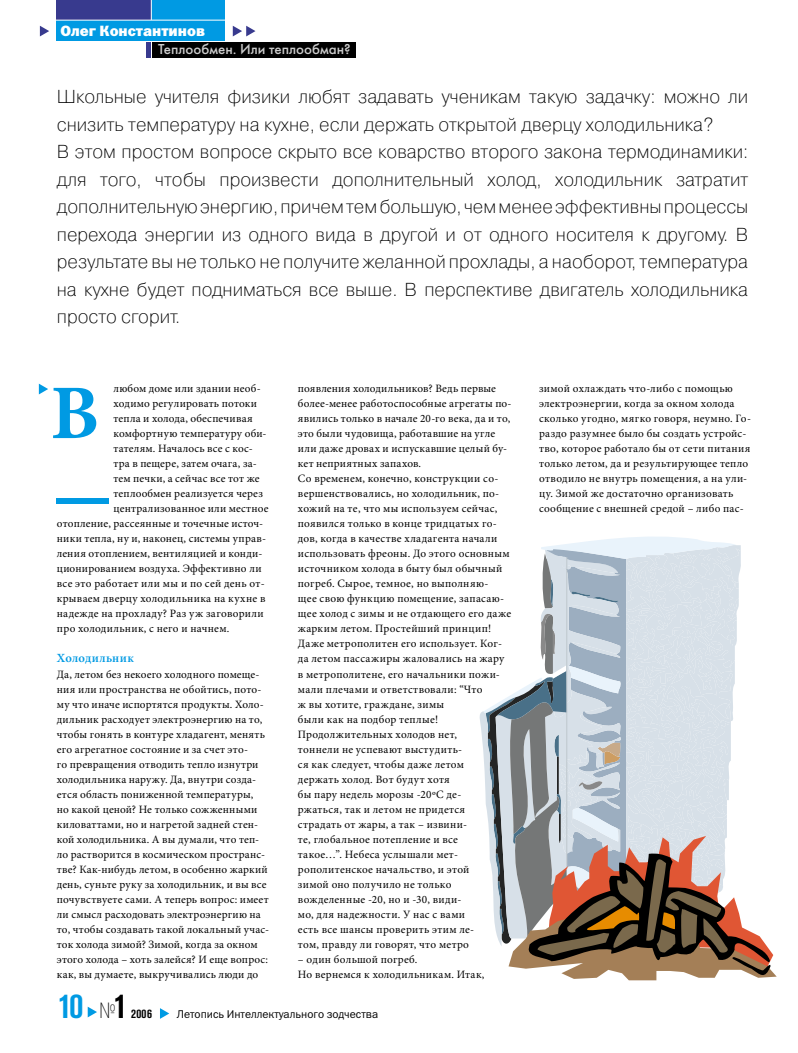
<style>
.page{position:relative;width:798px;height:1053px;background:#fff}
.page>*{position:absolute;margin:0;border:0;box-sizing:border-box;transform-origin:0 0}
.t1{font:700 77.25px "Minion Pro";color:#009ae3}
.t2{font:700 condensed 35px "Akzidenz Grotesk BE";color:#009ae3}
.t3{font:18.75px/27.5px "Pragmatica Light C";color:#000}
.t4{font:15px "Futura Medium C";color:#ccc}
.t5{font:15px "Franklin Gothic Heavy C";color:#fff}
.t6{font:600 12.5px "Minion Pro";letter-spacing:.02em;color:#009ae3}
.t7{font:700 condensed 12.5px "Akzidenz Grotesk BE";color:#000}
.t8{font:11.25px/15px "Minion Pro";letter-spacing:.02em;color:#000}
.t9{font:11.25px "Franklin Gothic Book C";color:#000}
.s1{font-family:"Helios Cond";font-weight:100;font-stretch:normal;font-size:21.25px;color:#000}
.s2{color:#000}
</style>
<div class="page">
<svg style="left:88px;top:1007px;width:9px;height:10px"></svg>
<svg style="left:160px;top:1008px;width:9px;height:10px"></svg>
<div style="left:56px;top:498px;width:53px;height:5px;background:#009ae3"></div>
<svg style="left:39px;top:383px;width:9px;height:11px"></svg>
<div style="left:56px;top:0;width:169px;height:41px;background:#009ae3"></div>
<div style="left:56px;top:0;width:95px;height:20px;background:#383a8e"></div>
<svg style="left:40px;top:26px;width:9px;height:10px"></svg>
<svg style="left:233px;top:26px;width:22px;height:10px"></svg>
<hr style="left:53px;top:20px;width:179px;height:1px;background:#fff">
<svg style="left:151px;top:0;width:1px;height:20px"></svg>
<div style="left:152px;top:42px;width:204px;height:16px;background:#000"></div>
<div style="left:146px;top:42px;width:5px;height:16px;background:#383a8e"></div>
<svg style="left:479px;top:536px;width:297px;height:444px"></svg>
<h3 class="t5" style="left:60px;top:22px;width:146px">Олег Константинов</h3>
<h3 class="t4" style="left:158px;top:41px;width:194px">Теплообмен. Или теплообман?</h3>
<p class="t3" style="left:57px;top:83px;width:692px">Школьные учителя физики любят задавать ученикам такую задачку: можно ли снизить температуру на кухне, если держать открытой дверцу холодильника?<br>В этом простом вопросе скрыто все коварство второго закона термодинамики: для того, чтобы произвести дополнительный холод, холодильник затратит дополнительную энергию, причем тем большую, чем менее эффективны процессы перехода энергии из одного вида в другой и от одного носителя к другому. В результате вы не только не получите желанной прохлады, а наоборот, температура на кухне будет подниматься все выше. В перспективе двигатель холодильника просто сгорит.</p>
<p class="t8" style="left:113px;top:381px;width:149px">любом доме или здании необ-</p>
<p class="t8" style="left:113px;top:396px;width:145px">ходимо регулировать потоки</p>
<p class="t8" style="left:113px;top:411px;width:141px">тепла и холода, обеспечивая</p>
<p class="t8" style="left:113px;top:426px;width:154px">комфортную температуру оби-</p>
<p class="t8" style="left:113px;top:441px;width:141px">тателям. Началось все с кос-</p>
<p class="t8" style="left:113px;top:456px;width:145px">тра в пещере, затем очага, за-</p>
<p class="t8" style="left:113px;top:471px;width:148px">тем печки, а сейчас все тот же</p>
<p class="t8" style="left:113px;top:486px;width:151px">теплообмен реализуется через</p>
<p class="t8" style="left:113px;top:501px;width:156px">централизованное или местное</p>
<p class="t8" style="left:57px;top:516px;width:208px">отопление, рассеянные и точечные источ-</p>
<p class="t8" style="left:57px;top:531px;width:211px">ники тепла, ну и, наконец, системы управ-</p>
<p class="t8" style="left:57px;top:546px;width:207px">ления отоплением, вентиляцией и конди-</p>
<p class="t8" style="left:57px;top:561px;width:206px">ционированием воздуха. Эффективно ли</p>
<p class="t8" style="left:57px;top:576px;width:209px">все это работает или мы и по сей день от-</p>
<p class="t8" style="left:57px;top:591px;width:210px">крываем дверцу холодильника на кухне в</p>
<p class="t8" style="left:57px;top:606px;width:208px">надежде на прохладу? Раз уж заговорили</p>
<p class="t8" style="left:57px;top:621px;width:174px">про холодильник, с него и начнем.</p>
<p class="t6" style="left:57px;top:651px;width:78px">Холодильник</p>
<p class="t8" style="left:57px;top:666px;width:214px">Да, летом без некоего холодного помеще&shy;ния или пространства не обойтись, пото&shy;му что иначе испортятся продукты. Холо&shy;дильник расходует электроэнергию на то, чтобы гонять в контуре хладагент, менять его агрегатное состояние и за счет это-<br>го превращения отводить тепло изнутри холодильника наружу. Да, внутри созда&shy;ется область пониженной температуры,<br>но какой ценой? Не только сожженными киловаттами, но и нагретой задней стен&shy;кой холодильника. А вы думали, что теп&shy;ло растворится в космическом пространс&shy;тве? Как-нибудь летом, в особенно жаркий день, суньте руку за холодильник, и вы все почувствуете сами. А теперь вопрос: имеет ли смысл расходовать электроэнергию на то, чтобы создавать такой локальный учас&shy;ток холода зимой? Зимой, когда за окном этого холода – хоть залейся? И еще вопрос: как, вы думаете, выкручивались люди до</p>
<h1 class="t1" style="left:50px;top:359px;width:51px">В</h1>
<p class="t8" style="left:298px;top:381px;width:215px">появления холодильников? Ведь первые более-менее работоспособные агрегаты по&shy;явились только в начале 20-го века, да и то, это были чудовища, работавшие на угле или даже дровах и испускавшие целый бу&shy;кет неприятных запахов.<br>Со временем, конечно, конструкции со&shy;вершенствовались, но холодильник, по&shy;хожий на те, что мы используем сейчас, появился только в конце тридцатых го&shy;дов, когда в качестве хладагента начали использовать фреоны. До этого основным источником холода в быту был обычный погреб. Сырое, темное, но выполняю-<br>щее свою функцию помещение, запасаю&shy;щее холод с зимы и не отдающего его даже жарким летом. Простейший принцип!<br>Даже метрополитен его использует. Ког&shy;да летом пассажиры жаловались на жару в метрополитене, его начальники пожи&shy;мали плечами и ответствовали: “Что<br>ж вы хотите, граждане, зимы<br>были как на подбор теплые!<br>Продолжительных холодов нет,<br>тоннели не успевают выстудить-<br>ся как следует, чтобы даже летом<br>держать холод. Вот будут хотя<br>бы пару недель морозы -20ºС де-<br>ржаться, так и летом не придется страдать от жары, а так – извини-<br>те, глобальное потепление и все<br>такое…”. Небеса услышали мет&shy;рополитенское начальство, и этой<br>зимой оно получило не только вожделенные -20, но и -30, види-<br>мо, для надежности. У нас с вами<br>есть все шансы проверить этим ле-<br>том, правду ли говорят, что метро</p>
<p class="t8" style="left:298px;top:951px;width:188px">– один большой погреб.<br>Но вернемся к холодильникам. Итак,</p>
<h2 class="t2" style="left:58px;top:986px;width:71px">10 <span class="s1">№</span><span class="s2">1</span></h2>
<p class="t7" style="left:131px;top:1006px;width:22px">2006</p>
<p class="t9" style="left:177px;top:1007px;width:203px">Летопись Интеллектуального зодчества</p>
<p class="t8" style="left:539px;top:381px;width:213px">зимой охлаждать что-либо с помощью электроэнергии, когда за окном холода сколько угодно, мягко говоря, неумно. Го&shy;раздо разумнее было бы создать устройс&shy;тво, которое работало бы от сети питания только летом, да и результирующее тепло отводило не внутрь помещения, а на ули&shy;цу. Зимой же достаточно организовать сообщение с внешней средой – либо пас-</p>
</div>
